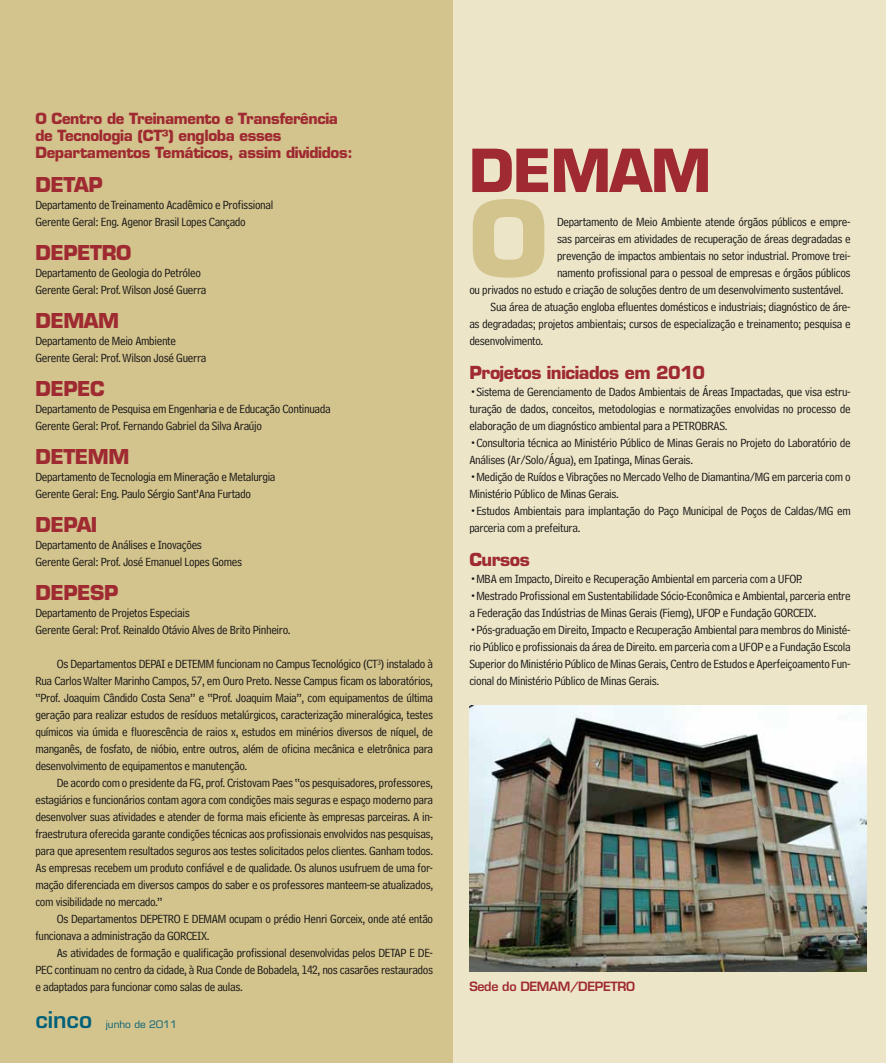
<style>
.page{position:relative;width:886px;height:1063px;background:#d3c38d}
.page>*{position:absolute;margin:0;border:0;box-sizing:border-box;transform-origin:0 0}
.t1{font:700 103.12px "Eurostile";color:#d3c38d}
.t2{font:700 57.88px "Eurostile";letter-spacing:-.025em;color:#9f2a31}
.t3{font:600 22.5px "Eurostile";color:#006079}
.t4{font:700 20px "Eurostile";letter-spacing:-.025em;color:#9f2a31}
.t5{font:700 17.5px "Eurostile";letter-spacing:-.025em;color:#9f2a31}
.t6{font:700 15px/17px "Eurostile";letter-spacing:-.025em;color:#9f2a31}
.t7{font:12.5px/17px "Bell Centennial Address";letter-spacing:-.025em;color:#121212}
.t8{font:600 12.5px "Eurostile";letter-spacing:-.025em;color:#9f2a31}
.t9{font:10px "Eurostile";color:#006079}
</style>
<div class="page">
<div style="left:453px;top:0;width:433px;height:1063px;background:#ede5c8"></div>
<img style="left:469px;top:706px;width:397px;height:265px">
<p class="t6" style="left:35px;top:110px;width:319px">O Centro de Treinamento e Transferência de Tecnologia (CT³) engloba esses<br>Departamentos Temáticos, assim divididos:</p>
<h3 class="t4" style="left:35px;top:172px;width:69px">DETAP</h3>
<p class="t7" style="left:35px;top:196px;width:239px">Departamento de Treinamento Acadêmico e Profissional<br>Gerente Geral: Eng. Agenor Brasil Lopes Cançado</p>
<h3 class="t4" style="left:35px;top:240px;width:96px">DEPETRO</h3>
<p class="t7" style="left:35px;top:264px;width:173px">Departamento de Geologia do Petróleo<br>Gerente Geral: Prof. Wilson José Guerra</p>
<h3 class="t4" style="left:35px;top:308px;width:85px">DEMAM</h3>
<p class="t7" style="left:35px;top:332px;width:173px">Departamento de Meio Ambiente<br>Gerente Geral: Prof. Wilson José Guerra</p>
<h3 class="t4" style="left:35px;top:376px;width:71px">DEPEC</h3>
<p class="t7" style="left:35px;top:400px;width:297px">Departamento de Pesquisa em Engenharia e de Educação Continuada<br>Gerente Geral: Prof. Fernando Gabriel da Silva Araújo</p>
<h3 class="t4" style="left:35px;top:444px;width:95px">DETEMM</h3>
<p class="t7" style="left:35px;top:468px;width:242px">Departamento de Tecnologia em Mineração e Metalurgia<br>Gerente Geral: Eng. Paulo Sérgio Sant’Ana Furtado</p>
<h3 class="t4" style="left:35px;top:512px;width:64px">DEPAI</h3>
<p class="t7" style="left:35px;top:536px;width:208px">Departamento de Análises e Inovações<br>Gerente Geral: Prof. José Emanuel Lopes Gomes</p>
<h3 class="t4" style="left:35px;top:580px;width:84px">DEPESP</h3>
<p class="t7" style="left:35px;top:604px;width:257px">Departamento de Projetos Especiais<br>Gerente Geral: Prof. Reinaldo Otávio Alves de Brito Pinheiro.</p>
<p class="t7" style="left:35px;top:655px;width:399px;text-align:justify;text-indent:21px">Os Departamentos DEPAI e DETEMM funcionam no Campus Tecnológico (CT³) instalado à Rua Carlos Walter Marinho Campos, 57, em Ouro Preto. Nesse Campus ficam os laboratórios, “Prof. Joaquim Cândido Costa Sena” e “Prof. Joaquim Maia”, com equipamentos de última geração para realizar estudos de resíduos metalúrgicos, caracterização mineralógica, testes químicos via úmida e fluorescência de raios x, estudos em minérios diversos de níquel, de manganês, de fosfato, de nióbio, entre outros, além de oficina mecânica e eletrônica para desenvolvimento de equipamentos e manutenção.</p>
<p class="t7" style="left:35px;top:774px;width:399px;text-align:justify;text-indent:21px">De acordo com o presidente da FG, prof. Cristovam Paes “os pesquisadores, professores, estagiários e funcionários contam agora com condições mais seguras e espaço moderno para desenvolver suas atividades e atender de forma mais eficiente às empresas parceiras. A in&shy;fraestrutura oferecida garante condições técnicas aos profissionais envolvidos nas pesquisas, para que apresentem resultados seguros aos testes solicitados pelos clientes. Ganham todos.<br>As empresas recebem um produto confiável e de qualidade. Os alunos usufruem de uma for&shy;mação diferenciada em diversos campos do saber e os professores manteem-se atualizados, com visibilidade no mercado.”</p>
<p class="t7" style="left:35px;top:910px;width:399px;text-indent:21px">Os Departamentos DEPETRO E DEMAM ocupam o prédio Henri Gorceix, onde até então funcionava a administração da GORCEIX.</p>
<p class="t7" style="left:35px;top:944px;width:399px;text-align:justify;text-indent:21px">As atividades de formação e qualificação profissional desenvolvidas pelos DETAP E DE-PEC continuam no centro da cidade, à Rua Conde de Bobadela, 142, nos casarões restaurados e adaptados para funcionar como salas de aulas.</p>
<h3 class="t3" style="left:35px;top:1005px;width:58px">cinco</h3>
<p class="t9" style="left:106px;top:1018px;width:72px">junho de 2011</p>
<h2 class="t2" style="left:469px;top:135px;width:243px">DEMAM</h2>
<h1 class="t1" style="left:469px;top:175px;width:73px">O</h1>
<p class="t7" style="left:557px;top:213px;width:295px">Departamento de Meio Ambiente atende órgãos públicos e empre-</p>
<p class="t7" style="left:557px;top:230px;width:295px">sas parceiras em atividades de recuperação de áreas degradadas e</p>
<p class="t7" style="left:557px;top:247px;width:295px">prevenção de impactos ambientais no setor industrial. Promove trei-</p>
<p class="t7" style="left:557px;top:264px;width:295px">namento profissional para o pessoal de empresas e órgãos públicos</p>
<p class="t7" style="left:469px;top:281px;width:376px">ou privados no estudo e criação de soluções dentro de um desenvolvimento sustentável.</p>
<p class="t7" style="left:491px;top:298px;width:362px">Sua área de atuação engloba efluentes domésticos e industriais; diagnóstico de áre-</p>
<p class="t7" style="left:469px;top:315px;width:383px">as degradadas; projetos ambientais; cursos de especialização e treinamento; pesquisa e</p>
<p class="t7" style="left:469px;top:332px;width:76px">desenvolvimento.</p>
<h3 class="t5" style="left:469px;top:362px;width:237px">Projetos iniciados em 2010</h3>
<p class="t7" style="left:469px;top:383px;width:383px;text-align:justify">•Sistema de Gerenciamento de Dados Ambientais de Áreas Impactadas, que visa estru&shy;turação de dados, conceitos, metodologias e normatizações envolvidas no processo de elaboração de um diagnóstico ambiental para a PETROBRAS.</p>
<p class="t7" style="left:469px;top:434px;width:383px">•Consultoria técnica ao Ministério Público de Minas Gerais no Projeto do Laboratório de<br>Análises (Ar/Solo/Água), em Ipatinga, Minas Gerais.</p>
<p class="t7" style="left:469px;top:468px;width:383px">•Medição de Ruídos e Vibrações no Mercado Velho de Diamantina/MG em parceria com o<br>Ministério Público de Minas Gerais.</p>
<p class="t7" style="left:469px;top:502px;width:383px">•Estudos Ambientais para implantação do Paço Municipal de Poços de Caldas/MG em parceria com a prefeitura.</p>
<h3 class="t5" style="left:469px;top:549px;width:62px">Cursos</h3>
<p class="t7" style="left:469px;top:570px;width:334px">•MBA em Impacto, Direito e Recuperação Ambiental em parceria com a UFOP.</p>
<p class="t7" style="left:469px;top:587px;width:383px">•Mestrado Profissional em Sustentabilidade Sócio-Econômica e Ambiental, parceria entre a Federação das Indústrias de Minas Gerais (Fiemg), UFOP e Fundação GORCEIX.</p>
<p class="t7" style="left:469px;top:621px;width:383px;text-align:justify">•Pós-graduação em Direito, Impacto e Recuperação Ambiental para membros do Ministé&shy;rio Público e profissionais da área de Direito. em parceria com a UFOP e a Fundação Escola Superior do Ministério Público de Minas Gerais, Centro de Estudos e Aperfeiçoamento Fun&shy;cional do Ministério Público de Minas Gerais.</p>
<p class="t8" style="left:469px;top:979px;width:167px">Sede do DEMAM/DEPETRO</p>
</div>
